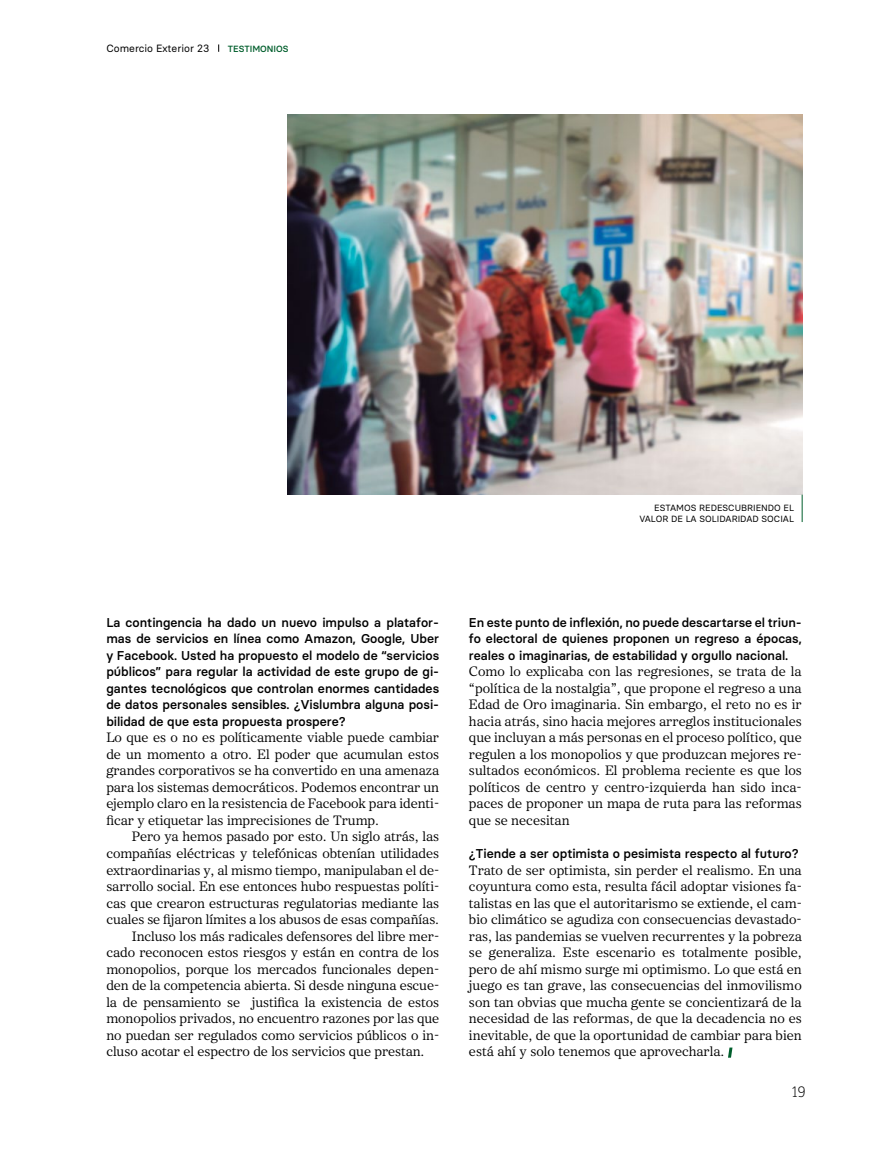
<style>
.page{position:relative;width:872px;height:1149px;background:#fff}
.page>*{position:absolute;margin:0;border:0;box-sizing:border-box;transform-origin:0 0}
.t1{font:300 15px "Knile";color:#000}
.t2{font:13.5px/16.5px "Core Serif N 35";letter-spacing:-.005em;color:#000;text-align:justify}
.t3{font:500 12.75px/16.5px "Basier Circle";color:#000;text-align:justify}
.t4{font:10.5px "Basier Circle";color:#000}
.t5{font:9px/10.8px "Basier Circle";color:#000;text-align:right}
.t6{font:500 9px "Basier Circle";color:#005e2c}
</style>
<div class="page">
<svg style="left:728px;top:1047px;width:4px;height:10px"></svg>
<img style="left:287px;top:115px;width:515px;height:379px">
<svg style="left:802px;top:494px;width:1px;height:28px"></svg>
<p class="t4" style="left:106px;top:41px;width:105px">Comercio Exterior 23</p>
<p class="t6" style="left:228px;top:43px;width:62px">TESTIMONIOS</p>
<p class="t5" style="left:639px;top:502px;width:156px">ESTAMOS REDESCUBRIENDO EL<br>VALOR DE LA SOLIDARIDAD SOCIAL</p>
<p class="t3" style="left:106px;top:613px;width:334px">La contingencia ha dado un nuevo impulso a platafor&shy;mas de servicios en línea como Amazon, Google, Uber y Facebook. Usted ha propuesto el modelo de “servicios públicos” para regular la actividad de este grupo de gi&shy;gantes tecnológicos que controlan enormes cantidades de datos personales sensibles. ¿Vislumbra alguna posi&shy;bilidad de que esta propuesta prospere?</p>
<p class="t2" style="left:106px;top:729px;width:334px">Lo que es o no es políticamente viable puede cambiar de un momento a otro. El poder que acumulan estos grandes corporativos se ha convertido en una amenaza para los sistemas democráticos. Podemos encontrar un ejemplo claro en la resistencia de Facebook para identi&shy;ficar y etiquetar las imprecisiones de Trump.</p>
<p class="t2" style="left:132px;top:828px;width:309px">Pero ya hemos pasado por esto. Un siglo atrás, las</p>
<p class="t2" style="left:106px;top:844px;width:334px">compañías eléctricas y telefónicas obtenían utilidades</p>
<p class="t2" style="left:106px;top:861px;width:334px">extraordinarias y, al mismo tiempo, manipulaban el de-</p>
<p class="t2" style="left:106px;top:877px;width:334px">sarrollo social. En ese entonces hubo respuestas políti-</p>
<p class="t2" style="left:106px;top:894px;width:334px">cas que crearon estructuras regulatorias mediante las</p>
<p class="t2" style="left:106px;top:910px;width:334px">cuales se fijaron límites a los abusos de esas compañías.</p>
<p class="t2" style="left:132px;top:927px;width:309px">Incluso los más radicales defensores del libre mer-</p>
<p class="t2" style="left:106px;top:943px;width:334px">cado reconocen estos riesgos y están en contra de los</p>
<p class="t2" style="left:106px;top:960px;width:334px">monopolios, porque los mercados funcionales depen-</p>
<p class="t2" style="left:106px;top:976px;width:334px">den de la competencia abierta. Si desde ninguna escue-</p>
<p class="t2" style="left:106px;top:993px;width:334px">la de pensamiento se justifica la existencia de estos</p>
<p class="t2" style="left:106px;top:1009px;width:334px">monopolios privados, no encuentro razones por las que</p>
<p class="t2" style="left:106px;top:1026px;width:334px">no puedan ser regulados como servicios públicos o in-</p>
<p class="t2" style="left:106px;top:1042px;width:320px">cluso acotar el espectro de los servicios que prestan.</p>
<p class="t3" style="left:469px;top:613px;width:334px">En este punto de inflexión, no puede descartarse el triun&shy;fo electoral de quienes proponen un regreso a épocas, reales o imaginarias, de estabilidad y orgullo nacional.</p>
<p class="t2" style="left:469px;top:663px;width:334px">Como lo explicaba con las regresiones, se trata de la “política de la nostalgia”, que propone el regreso a una Edad de Oro imaginaria. Sin embargo, el reto no es ir hacia atrás, sino hacia mejores arreglos institucionales que incluyan a más personas en el proceso político, que regulen a los monopolios y que produzcan mejores re&shy;sultados económicos. El problema reciente es que los políticos de centro y centro-izquierda han sido inca&shy;paces de proponer un mapa de ruta para las reformas que se necesitan</p>
<p class="t3" style="left:469px;top:844px;width:331px">¿Tiende a ser optimista o pesimista respecto al futuro?</p>
<p class="t2" style="left:469px;top:861px;width:334px">Trato de ser optimista, sin perder el realismo. En una coyuntura como esta, resulta fácil adoptar visiones fa&shy;talistas en las que el autoritarismo se extiende, el cam&shy;bio climático se agudiza con consecuencias devastado&shy;ras, las pandemias se vuelven recurrentes y la pobreza se generaliza. Este escenario es totalmente posible, pero de ahí mismo surge mi optimismo. Lo que está en juego es tan grave, las consecuencias del inmovilismo son tan obvias que mucha gente se concientizará de la necesidad de las reformas, de que la decadencia no es inevitable, de que la oportunidad de cambiar para bien está ahí y solo tenemos que aprovecharla.</p>
<p class="t1" style="left:792px;top:1082px;width:15px">19</p>
</div>
